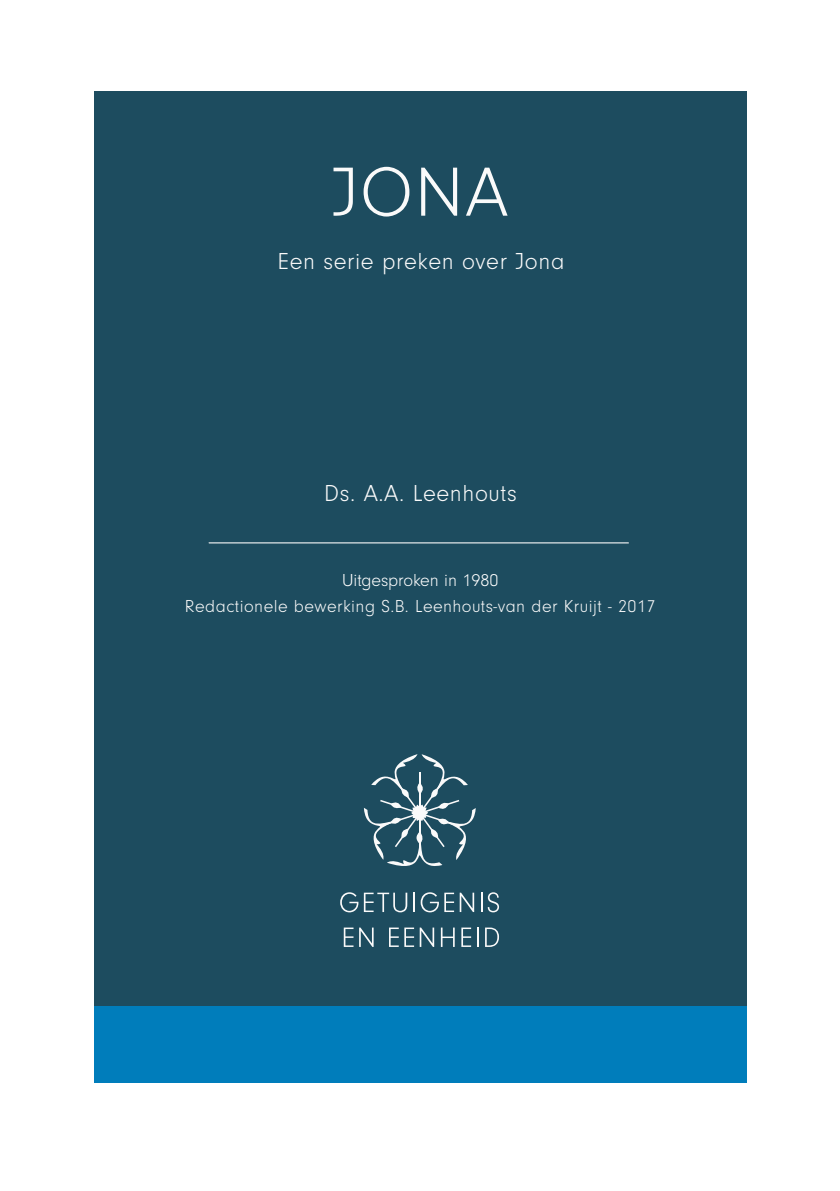
<style>
.page{position:relative;width:840px;height:1191px;background:#fff}
.page>*{position:absolute;margin:0;border:0;box-sizing:border-box;transform-origin:0 0}
.t1{font:300 72px "Neuzeit Gro";color:#fafafa}
.t2{font:300 24px "Neuzeit Gro";letter-spacing:.025em;color:#fafafa}
.t3{font:300 18px "Neuzeit Gro";letter-spacing:.025em;color:#fafafa}
.t4{font:300 18px "Neuzeit Gro";color:#fff}
</style>
<div class="page">
<div style="left:94px;top:91px;width:652px;height:915px;background:#1d4c5f"></div>
<div style="left:94px;top:1006px;width:652px;height:77px;background:#007dbb"></div>
<hr style="left:209px;top:542px;width:419px;height:1px;background:#fafafa">
<svg style="left:363px;top:754px;width:113px;height:112px"></svg>
<svg style="left:340px;top:892px;width:67px;height:20px"></svg>
<hr style="left:413px;top:892px;width:2px;height:20px;background:#fafafa">
<svg style="left:420px;top:892px;width:18px;height:20px"></svg>
<svg style="left:444px;top:892px;width:30px;height:20px"></svg>
<hr style="left:480px;top:892px;width:2px;height:20px;background:#fafafa">
<svg style="left:487px;top:892px;width:12px;height:20px"></svg>
<svg style="left:343px;top:927px;width:10px;height:20px"></svg>
<svg style="left:359px;top:927px;width:14px;height:20px"></svg>
<svg style="left:389px;top:927px;width:9px;height:20px"></svg>
<svg style="left:404px;top:927px;width:30px;height:20px"></svg>
<svg style="left:440px;top:927px;width:14px;height:20px"></svg>
<svg style="left:461px;top:927px;width:10px;height:20px"></svg>
<hr style="left:476px;top:927px;width:2px;height:20px;background:#fafafa">
<svg style="left:485px;top:927px;width:13px;height:20px"></svg>
<h1 class="t1" style="left:331px;top:154px;width:178px">JONA</h1>
<h2 class="t2" style="left:277px;top:249px;width:288px">Een serie preken over Jona</h2>
<h2 class="t2" style="left:324px;top:480px;width:194px">Ds. A.A. Leenhouts</h2>
<p class="t4" style="left:342px;top:571px;width:158px">Uitgesproken in 1980</p>
<p class="t3" style="left:185px;top:597px;width:472px">Redactionele bewerking S.B. Leenhouts-van der Kruijt - 2017</p>
</div>
